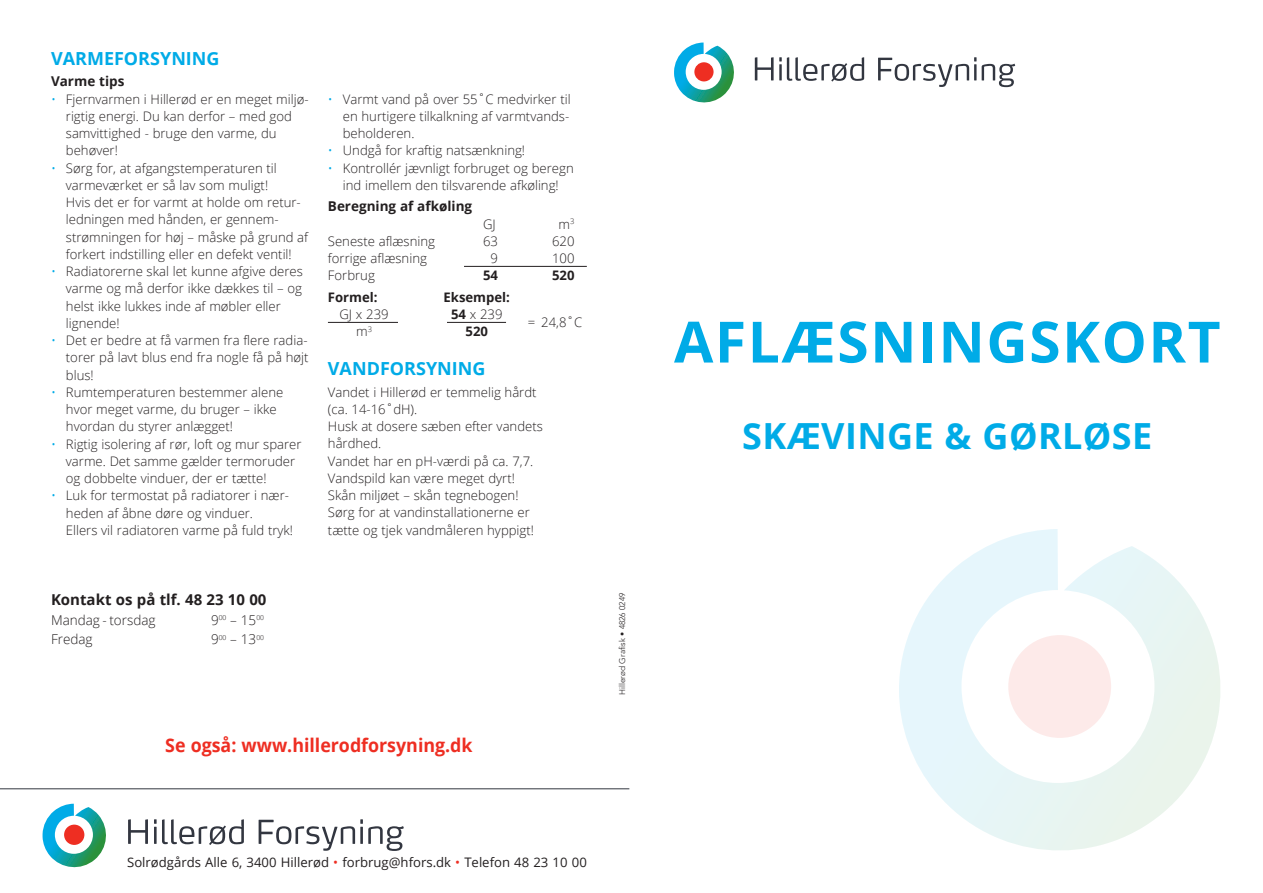
<style>
.page{position:relative;width:1263px;height:893px;background:#fff}
.page>*{position:absolute;margin:0;border:0;box-sizing:border-box;transform-origin:0 0}
.t1{font:700 57px "Open Sans";letter-spacing:.025em;color:#00abe7}
.t2{font:700 36px "Open Sans";letter-spacing:.01em;color:#00abe7}
.t3{font:700 18.75px "Open Sans";color:#ee2e22;scale:.95 1}
.t4{font:700 18px "Open Sans";color:#00abe7}
.t5{font:700 15px "Open Sans";color:#231f20}
.t6{font:300 13.5px "Open Sans";color:#231f20}
.t7{font:700 13.5px "Open Sans";color:#231f20}
.t8{font:300 13.2px/17.2px "Open Sans";color:#231f20}
.t9{font:13.2px "Open Sans";color:#231f20}
.t10{font:700 13.2px "Open Sans";color:#231f20}
.t11{font:300 8.25px "Avenir";color:#231f20}
.s1{color:#00abe7}
.s2{font-weight:700}
.s3{color:#ee2e22}
</style>
<div class="page">
<svg style="left:899px;top:529px;width:321px;height:321px"></svg>
<svg style="left:755px;top:57px;width:109px;height:24px"></svg>
<svg style="left:878px;top:57px;width:98px;height:30px"></svg>
<svg style="left:982px;top:64px;width:33px;height:23px"></svg>
<svg style="left:674px;top:43px;width:60px;height:60px"></svg>
<svg style="left:128px;top:819px;width:20px;height:25px"></svg>
<svg style="left:154px;top:819px;width:90px;height:26px"></svg>
<svg style="left:259px;top:819px;width:145px;height:32px"></svg>
<svg style="left:43px;top:804px;width:63px;height:64px"></svg>
<hr style="left:0;top:788px;width:629px;height:1px;background:#323640">
<hr style="left:464px;top:266px;width:123px;height:1px;background:#231f20">
<hr style="left:328px;top:322px;width:178px;height:1px;background:#231f20">
<div style="left:398px;top:321px;width:49px;height:13px;background:#fff"></div>
<h3 class="t4" style="left:51px;top:46px;width:170px">VARMEFORSYNING</h3>
<p class="t7" style="left:51px;top:72px;width:75px">Varme tips</p>
<p class="t8" style="left:66px;top:90px;width:244px;text-indent:-15px"><span class="s1">•</span> Fjernvarmen i Hillerød er en meget miljø&shy;rigtig energi. Du kan derfor – med god samvittighed - bruge den varme, du behøver!</p>
<p class="t8" style="left:66px;top:159px;width:244px;text-indent:-15px"><span class="s1">•</span> Sørg for, at afgangstemperaturen til varmeværket er så lav som muligt!<br>Hvis det er for varmt at holde om retur&shy;ledningen med hånden, er gennem&shy;strømningen for høj – måske på grund af forkert indstilling eller en defekt ventil!</p>
<p class="t8" style="left:66px;top:262px;width:238px;text-indent:-15px"><span class="s1">•</span> Radiatorerne skal let kunne afgive deres varme og må derfor ikke dækkes til – og helst ikke lukkes inde af møbler eller lignende!</p>
<p class="t8" style="left:66px;top:331px;width:244px;text-align:justify;text-indent:-15px"><span class="s1">•</span> Det er bedre at få varmen fra flere radia&shy;torer på lavt blus end fra nogle få på højt blus!</p>
<p class="t8" style="left:66px;top:383px;width:219px;text-indent:-15px"><span class="s1">•</span> Rumtemperaturen bestemmer alene hvor meget varme, du bruger – ikke hvordan du styrer anlægget!</p>
<p class="t8" style="left:66px;top:435px;width:237px;text-indent:-15px"><span class="s1">•</span> Rigtig isolering af rør, loft og mur sparer varme. Det samme gælder termoruder og dobbelte vinduer, der er tætte!</p>
<p class="t8" style="left:66px;top:486px;width:229px;text-indent:-15px"><span class="s1">•</span> Luk for termostat på radiatorer i nær&shy;heden af åbne døre og vinduer.<br>Ellers vil radiatoren varme på fuld tryk!</p>
<p class="t8" style="left:343px;top:90px;width:229px;text-indent:-15px"><span class="s1">•</span> Varmt vand på over 55˚C medvirker til en hurtigere tilkalkning af varmtvands&shy;beholderen.</p>
<p class="t8" style="left:328px;top:142px;width:199px"><span class="s1">•</span> Undgå for kraftig natsænkning!</p>
<p class="t8" style="left:328px;top:159px;width:247px;text-align:center"><span class="s1">•</span> Kontrollér jævnligt forbruget og beregn ind imellem den tilsvarende afkøling!</p>
<p class="t8" style="left:474px;top:215px;width:32px;text-align:center">MWh<br>30</p>
<p class="t7" style="left:328px;top:197px;width:146px">Beregning af afkøling</p>
<p class="t8" style="left:483px;top:215px;width:14px">GJ</p>
<p class="t8" style="left:559px;top:215px;width:17px">m<sup>3</sup></p>
<p class="t8" style="left:328px;top:232px;width:109px">Seneste aflæsning</p>
<p class="t8" style="left:483px;top:232px;width:16px">63</p>
<p class="t8" style="left:552px;top:232px;width:24px">620</p>
<p class="t8" style="left:328px;top:249px;width:101px">forrige aflæsning</p>
<p class="t8" style="left:490px;top:249px;width:9px">9</p>
<p class="t8" style="left:552px;top:249px;width:24px">100</p>
<p class="t8" style="left:328px;top:266px;width:48px">Forbrug</p>
<p class="t10" style="left:483px;top:266px;width:16px">54</p>
<p class="t10" style="left:552px;top:266px;width:24px">520</p>
<p class="t10" style="left:328px;top:288px;width:51px">Formel:</p>
<p class="t10" style="left:444px;top:288px;width:68px">Eksempel:</p>
<p class="t8" style="left:339px;top:305px;width:51px">GJ x 239</p>
<p class="t8" style="left:451px;top:305px;width:53px"><span class="s2">54</span> x 239</p>
<p class="t8" style="left:545px;top:232px;width:24px">100</p>
<p class="t10" style="left:483px;top:266px;width:16px">21</p>
<p class="t10" style="left:552px;top:266px;width:16px">90</p>
<p class="t10" style="left:451px;top:288px;width:68px">Eksempel:</p>
<p class="t8" style="left:328px;top:305px;width:69px">MWh x 860</p>
<p class="t8" style="left:451px;top:305px;width:53px"><span class="s2">21</span> 860</p>
<p class="t8" style="left:528px;top:314px;width:56px">= 24,8˚C</p>
<p class="t8" style="left:546px;top:314px;width:32px">20˚C</p>
<p class="t8" style="left:356px;top:322px;width:17px">m<sup>3</sup></p>
<p class="t10" style="left:465px;top:322px;width:24px">520</p>
<p class="t10" style="left:465px;top:322px;width:16px">90</p>
<h3 class="t4" style="left:328px;top:356px;width:159px">VANDFORSYNING</h3>
<p class="t8" style="left:328px;top:383px;width:216px">Vandet i Hillerød er temmelig hårdt (ca. 14-16˚dH).<br>Husk at dosere sæben efter vandets hårdhed.<br>Vandet har en pH-værdi på ca. 7,7.<br>Vandspild kan være meget dyrt!<br>Skån miljøet – skån tegnebogen!<br>Sørg for at vandinstallationerne er tætte og tjek vandmåleren hyppigt!</p>
<p class="t5" style="left:51px;top:589px;width:217px">Kontakt os på tlf. 48 23 10 00</p>
<p class="t6" style="left:51px;top:610px;width:106px">Mandag - torsdag</p>
<p class="t6" style="left:211px;top:610px;width:54px">9<sup>00</sup> – 15<sup>00</sup></p>
<p class="t6" style="left:51px;top:630px;width:43px">Fredag</p>
<p class="t6" style="left:211px;top:630px;width:55px">9<sup>00</sup> – 13<sup>00</sup></p>
<h3 class="t3" style="left:165px;top:732px;width:325px">Se også: www.hillerodforsyning.dk</h3>
<p class="t11" style="left:617px;top:695px;width:104px;rotate:-90deg">Hillerød Grafisk • 4826 0249</p>
<p class="t9" style="left:127px;top:853px;width:461px">Solrødgårds Alle 6, 3400 Hillerød <span class="s3">•</span> forbrug@hfors.dk <span class="s3">•</span> Telefon 48 23 10 00</p>
<h1 class="t1" style="left:674px;top:302px;width:548px">AFLÆSNINGSKORT</h1>
<h2 class="t2" style="left:742px;top:410px;width:412px">SKÆVINGE &amp; GØRLØSE</h2>
</div>
